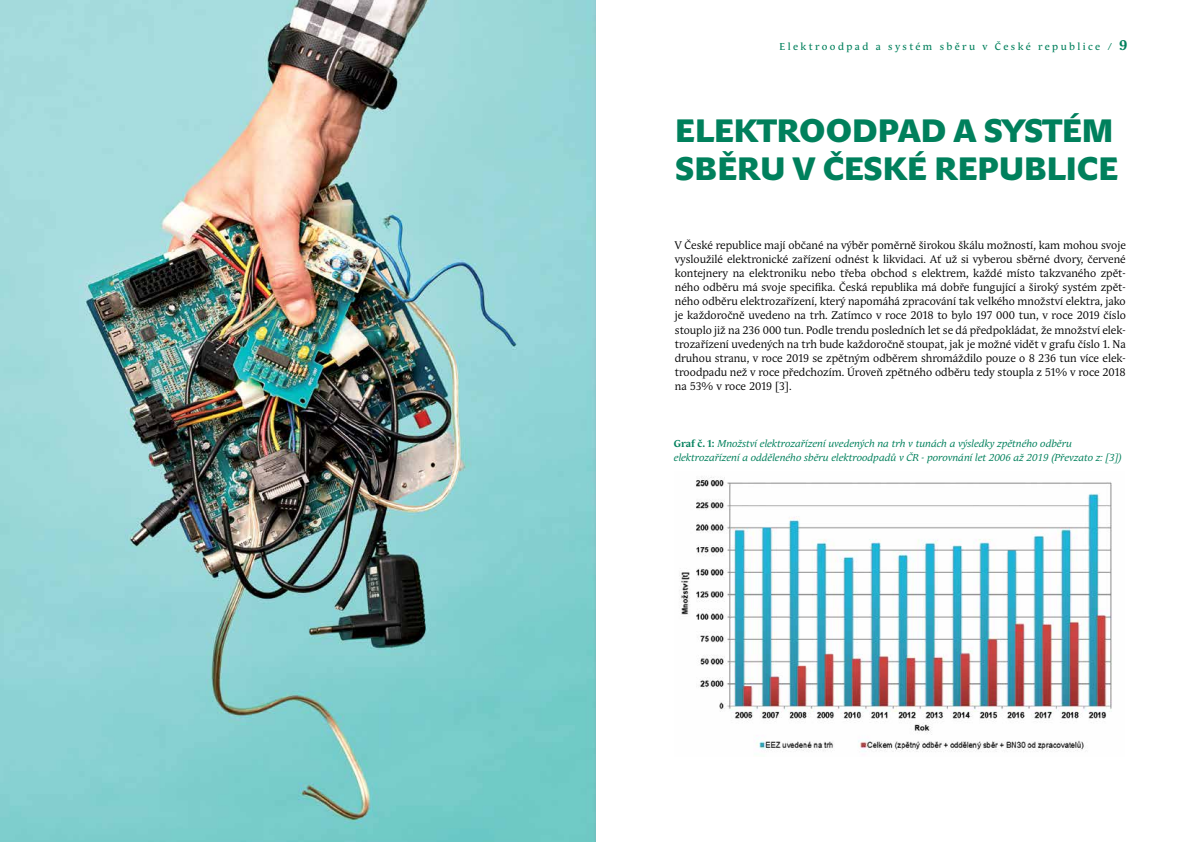
<style>
.page{position:relative;width:1191px;height:842px;background:#fff}
.page>*{position:absolute;margin:0;border:0;box-sizing:border-box;transform-origin:0 0}
.t1{font:900 32px/38.4px "John Sans";letter-spacing:-.02em;color:#00805c}
.t2{font:11px/14.2px "Andulka";color:#000;text-align:justify}
.t3{font:italic 10px/14.2px "Andulka";color:#00805c}
.t4{font:10px "Andulka";letter-spacing:.24em;color:#00805c}
.s1{font-weight:700;font-size:14px}
.s2{font-weight:700;font-style:normal}
</style>
<div class="page">
<img style="left:679px;top:477px;width:433px;height:275px">
<img style="left:0;top:0;width:595px;height:842px">
<p class="t4" style="left:779px;top:41px;width:349px">Elektroodpad a systém sběru v České republice / <span class="s1">9</span></p>
<h1 class="t1" style="left:675px;top:112px;width:445px">ELEKTROODPAD A SYSTÉM<br>SBĚRU V ČESKÉ REPUBLICE</h1>
<p class="t2" style="left:675px;top:238px;width:452px">V České republice mají občané na výběr poměrně širokou škálu možností, kam mohou svoje vysloužilé elektronické zařízení odnést k likvidaci. Ať už si vyberou sběrné dvory, červené kontejnery na elektroniku nebo třeba obchod s elektrem, každé místo takzvaného zpět&shy;ného odběru má svoje specifika. Česká republika má dobře fungující a široký systém zpět&shy;ného odběru elektrozařízení, který napomáhá zpracování tak velkého množství elektra, jako je každoročně uvedeno na trh. Zatímco v roce 2018 to bylo 197 000 tun, v roce 2019 číslo stouplo již na 236 000 tun. Podle trendu posledních let se dá předpokládat, že množství elek&shy;trozařízení uvedených na trh bude každoročně stoupat, jak je možné vidět v grafu číslo 1. Na druhou stranu, v roce 2019 se zpětným odběrem shromáždilo pouze o 8 236 tun více elek&shy;troodpadu než v roce předchozím. Úroveň zpětného odběru tedy stoupla z 51% v roce 2018 na 53% v roce 2019 [3].</p>
<p class="t3" style="left:674px;top:437px;width:449px"><span class="s2">Graf č. 1:</span> Množství elektrozařízení uvedených na trh v tunách a výsledky zpětného odběru elektrozařízení a odděleného sběru elektroodpadů v ČR - porovnání let 2006 až 2019 (Převzato z: [3])</p>
</div>
